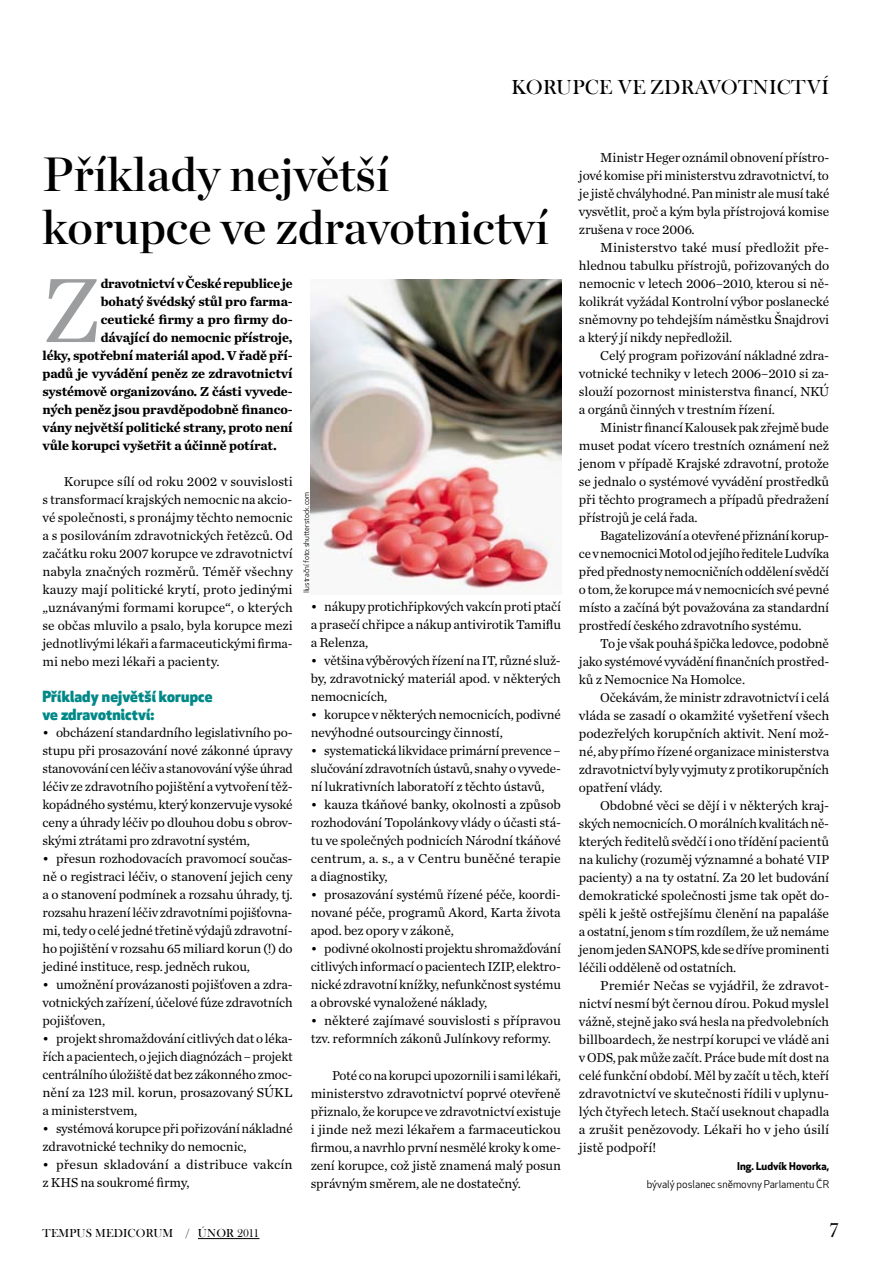
<style>
.page{position:relative;width:893px;height:1263px;background:#fff}
.page>*{position:absolute;margin:0;border:0;box-sizing:border-box;transform-origin:0 0}
.t1{font:95.55px "Chronicle Text G1";color:#9c9d9f}
.t2{font:48px/52.5px "Chronicle Display Semi";color:#000}
.t3{font:21px "Baskerville Old Face DOT";letter-spacing:.015em;color:#000}
.t4{font:800 15px/18px "Apex New";letter-spacing:.01em;color:#008887}
.t5{font:13.5px/18px "Chronicle Text G1";letter-spacing:-.01em;color:#000;text-align:justify}
.t6{font:700 13.5px "Chronicle Text G1";letter-spacing:-.01em;color:#000}
.t7{font:12px "Baskerville Old Face DOT";letter-spacing:.015em;color:#000}
.t8{font:10.5px "Apex New";color:#000}
.t9{font:700 10.5px "Apex New";color:#000}
.t10{font:7.5px "Apex New";color:#000}
</style>
<div class="page">
<hr style="left:198px;top:1238px;width:61px;height:1px;background:#000">
<img style="left:310px;top:279px;width:251px;height:310px">
<h3 class="t3" style="left:512px;top:75px;width:319px">KORUPCE VE ZDRAVOTNICTVÍ</h3>
<h2 class="t2" style="left:43px;top:145px;width:508px">Příklady největší korupce ve zdravotnictví</h2>
<h1 class="t1" style="left:43px;top:238px;width:60px">Z</h1>
<p class="t6" style="left:101px;top:273px;width:193px">dravotnictví vČeské republice je</p>
<p class="t6" style="left:101px;top:291px;width:193px">bohatý švédský stůl pro farma-</p>
<p class="t6" style="left:101px;top:309px;width:193px">ceutické firmy a pro firmy do-</p>
<p class="t6" style="left:101px;top:327px;width:193px">dávající do nemocnic přístroje,</p>
<p class="t6" style="left:43px;top:345px;width:252px">léky, spotřební materiál apod. V řadě pří-</p>
<p class="t6" style="left:43px;top:363px;width:252px">padů je vyvádění peněz ze zdravotnictví</p>
<p class="t6" style="left:43px;top:381px;width:252px">systémově organizováno. Z části vyvede-</p>
<p class="t6" style="left:43px;top:399px;width:252px">ných peněz jsou pravděpodobně financo-</p>
<p class="t6" style="left:43px;top:417px;width:252px">vány největší politické strany, proto není</p>
<p class="t6" style="left:43px;top:435px;width:236px">vůle korupci vyšetřit a účinně potírat.</p>
<p class="t5" style="left:43px;top:472px;width:252px;text-indent:21px">Korupce sílí od roku 2002 v souvislosti s transformací krajských nemocnic na akcio&shy;vé společnosti, s pronájmy těchto nemocnic a s posilováním zdravotnických řetězců. Od začátku roku 2007 korupce ve zdravotnictví nabyla značných rozměrů. Téměř všechny kauzy mají politické krytí, proto jedinými „uznávanými formami korupce“, o kterých se občas mluvilo a psalo, byla korupce mezi jednotlivými lékaři a farmaceutickými firma&shy;mi nebo mezi lékaři a pacienty.</p>
<p class="t4" style="left:43px;top:687px;width:171px">Příklady největší korupce ve zdravotnictví:</p>
<p class="t5" style="left:43px;top:722px;width:252px">• obcházení standardního legislativního po&shy;stupu při prosazování nové zákonné úpravy stanovování cen léčiv astanovování výše úhrad léčiv ze zdravotního pojištění a vytvoření těž&shy;kopádného systému, který konzervuje vysoké ceny a úhrady léčiv po dlouhou dobu s obrov&shy;skými ztrátami pro zdravotní systém,</p>
<p class="t5" style="left:43px;top:848px;width:252px">• přesun rozhodovacích pravomocí součas&shy;ně o registraci léčiv, o stanovení jejich ceny a o stanovení podmínek a rozsahu úhrady, tj. rozsahu hrazení léčiv zdravotními pojišťovna&shy;mi, tedy o celé jedné třetině výdajů zdravotní&shy;ho pojištění v rozsahu 65 miliard korun (!) do jediné instituce, resp. jedněch rukou,</p>
<p class="t5" style="left:43px;top:974px;width:252px">• umožnění provázanosti pojišťoven a zdra&shy;votnických zařízení, účelové fúze zdravotních pojišťoven,</p>
<p class="t5" style="left:43px;top:1028px;width:252px">• projekt shromaždování citlivých dat oléka&shy;řích apacientech, ojejich diagnózách – projekt centrálního úložiště dat bez zákonného zmoc&shy;nění za 123 mil. korun, prosazovaný SÚKL a ministerstvem,</p>
<p class="t5" style="left:43px;top:1118px;width:252px">• systémová korupce při pořizování nákladné zdravotnické techniky do nemocnic,</p>
<p class="t5" style="left:43px;top:1154px;width:252px">• přesun skladování a distribuce vakcín z KHS na soukromé firmy,</p>
<p class="t10" style="left:302px;top:593px;width:103px;rotate:-90deg">Ilustrační foto: shutterstock.com</p>
<p class="t5" style="left:311px;top:596px;width:252px">• nákupy protichřipkových vakcín proti ptačí a prasečí chřipce a nákup antivirotik Tamiflu a Relenza,</p>
<p class="t5" style="left:311px;top:650px;width:252px">• většina výběrových řízení na IT, různé služ&shy;by, zdravotnický materiál apod. v některých nemocnicích,</p>
<p class="t5" style="left:311px;top:704px;width:252px">• korupce vněkterých nemocnicích, podivné nevýhodné outsourcingy činností,</p>
<p class="t5" style="left:311px;top:740px;width:252px">• systematická likvidace primární prevence – slučování zdravotních ústavů, snahy ovyvede&shy;ní lukrativních laboratoří z těchto ústavů,</p>
<p class="t5" style="left:311px;top:794px;width:252px">• kauza tkáňové banky, okolnosti a způsob rozhodování Topolánkovy vlády o účasti stá&shy;tu ve společných podnicích Národní tkáňové centrum, a. s., a v Centru buněčné terapie a diagnostiky,</p>
<p class="t5" style="left:311px;top:884px;width:252px">• prosazování systémů řízené péče, koordi&shy;nované péče, programů Akord, Karta života apod. bez opory v zákoně,</p>
<p class="t5" style="left:311px;top:938px;width:252px">• podivné okolnosti projektu shromažďování citlivých informací opacientech IZIP, elektro&shy;nické zdravotní knížky, nefunkčnost systému a obrovské vynaložené náklady,</p>
<p class="t5" style="left:311px;top:1010px;width:252px">• některé zajímavé souvislosti s přípravou tzv. reformních zákonů Julínkovy reformy.</p>
<p class="t5" style="left:311px;top:1066px;width:252px;text-indent:21px">Poté co na korupci upozornili i sami lékaři, ministerstvo zdravotnictví poprvé otevřeně přiznalo, že korupce ve zdravotnictví existuje i jinde než mezi lékařem a farmaceutickou firmou, anavrhlo první nesmělé kroky k ome&shy;zení korupce, což jistě znamená malý posun správným směrem, ale ne dostatečný.</p>
<p class="t5" style="left:579px;top:148px;width:252px;text-indent:21px">Ministr Heger oznámil obnovení přístro&shy;jové komise při ministerstvu zdravotnictví, to je jistě chvályhodné. Pan ministr ale musí také vysvětlit, proč a kým byla přístrojová komise zrušena v roce 2006.</p>
<p class="t5" style="left:579px;top:238px;width:252px;text-indent:21px">Ministerstvo také musí předložit pře&shy;hlednou tabulku přístrojů, pořizovaných do nemocnic v letech 2006–2010, kterou si ně&shy;kolikrát vyžádal Kontrolní výbor poslanecké sněmovny po tehdejším náměstku Šnajdrovi a který jí nikdy nepředložil.</p>
<p class="t5" style="left:579px;top:346px;width:252px;text-indent:21px">Celý program pořizování nákladné zdra&shy;votnické techniky v letech 2006–2010 si za&shy;slouží pozornost ministerstva financí, NKÚ a orgánů činných v trestním řízení.</p>
<p class="t5" style="left:579px;top:418px;width:252px;text-indent:21px">Ministr financí Kalousek pak zřejmě bude muset podat vícero trestních oznámení než jenom v případě Krajské zdravotní, protože se jednalo o systémové vyvádění prostředků při těchto programech a případů předražení přístrojů je celá řada.</p>
<p class="t5" style="left:579px;top:526px;width:252px;text-indent:21px">Bagatelizování aotevřené přiznání korup&shy;ce vnemocnici Motol od jejího ředitele Ludvíka před přednosty nemocničních oddělení svědčí otom, že korupce má vnemocnicích své pevné místo a začíná být považována za standardní prostředí českého zdravotního systému.</p>
<p class="t5" style="left:579px;top:634px;width:252px;text-indent:21px">To je však pouhá špička ledovce, podobně jako systémové vyvádění finančních prostřed&shy;ků z Nemocnice Na Homolce.</p>
<p class="t5" style="left:579px;top:688px;width:252px;text-indent:21px">Očekávám, že ministr zdravotnictví i celá vláda se zasadí o okamžité vyšetření všech podezřelých korupčních aktivit. Není mož&shy;né, aby přímo řízené organizace ministerstva zdravotnictví byly vyjmuty zprotikorupčních opatření vlády.</p>
<p class="t5" style="left:579px;top:796px;width:252px;text-indent:21px">Obdobné věci se dějí i v některých kraj&shy;ských nemocnicích. Omorálních kvalitách ně&shy;kterých ředitelů svědčí i ono třídění pacientů na kulichy (rozuměj významné a bohaté VIP pacienty) a na ty ostatní. Za 20 let budování demokratické společnosti jsme tak opět do&shy;spěli k ještě ostřejšímu členění na papaláše aostatní, jenom s tím rozdílem, že už nemáme jenom jeden SANOPS, kde se dříve prominenti léčili odděleně od ostatních.</p>
<p class="t5" style="left:579px;top:976px;width:252px;text-indent:21px">Premiér Nečas se vyjádřil, že zdravot&shy;nictví nesmí být černou dírou. Pokud myslel vážně, stejně jako svá hesla na předvolebních billboardech, že nestrpí korupci ve vládě ani vODS, pak může začít. Práce bude mít dost na celé funkční období. Měl by začít u těch, kteří zdravotnictví ve skutečnosti řídili v uplynu&shy;lých čtyřech letech. Stačí useknout chapadla a zrušit penězovody. Lékaři ho v jeho úsilí jistě podpoří!</p>
<p class="t9" style="left:737px;top:1159px;width:93px">Ing. Ludvík Hovorka,</p>
<p class="t8" style="left:647px;top:1178px;width:184px">bývalý poslanec sněmovny Parlamentu ČR</p>
<p class="t7" style="left:43px;top:1227px;width:218px">TEMPUS MEDICORUM / ÚNOR 2011</p>
<h3 class="t3" style="left:829px;top:1219px;width:12px">7</h3>
</div>
